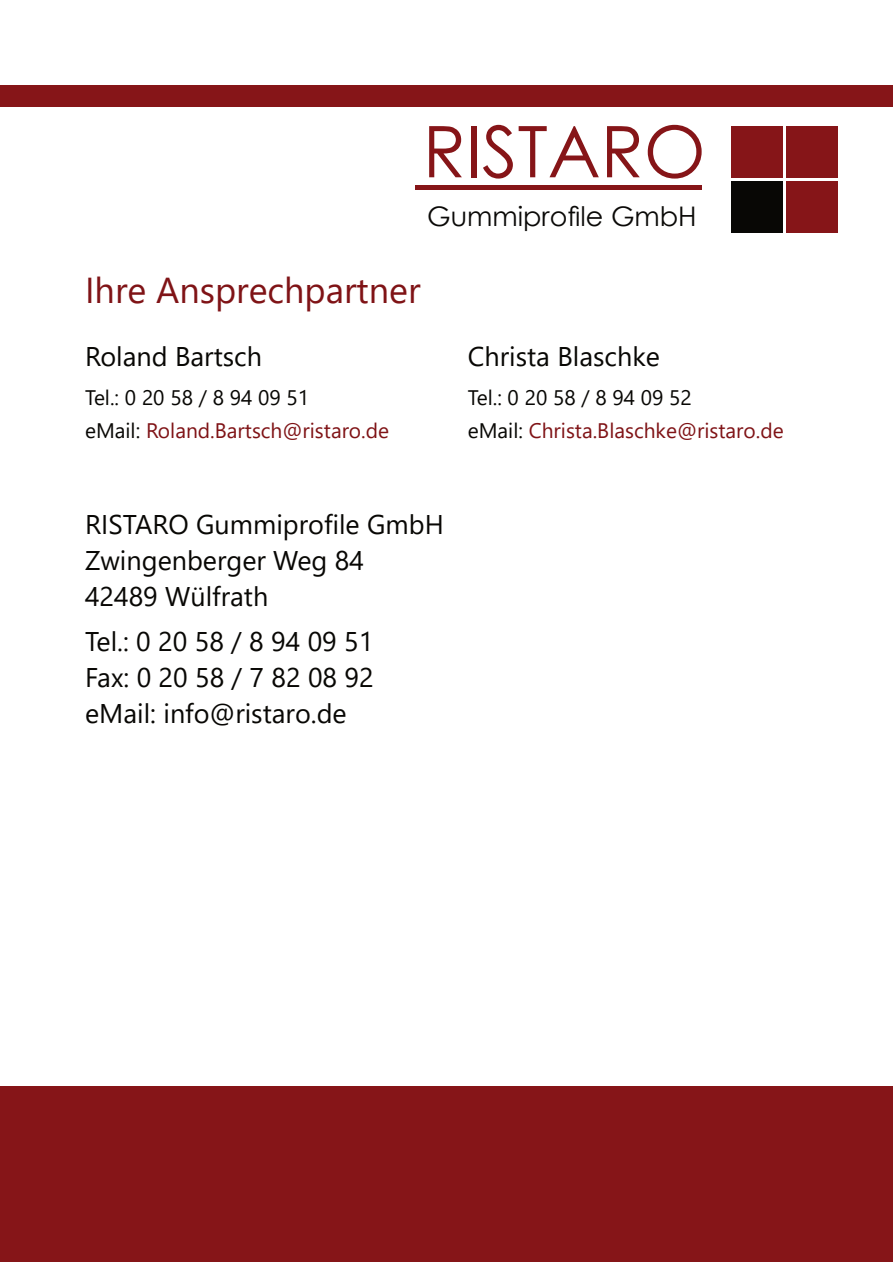
<style>
.page{position:relative;width:893px;height:1263px;background:#fff}
.page>*{position:absolute;margin:0;border:0;box-sizing:border-box;transform-origin:0 0}
.t1{font:71.25px "Century Gothic";color:#861518}
.t2{font:36px "Segoe UI";color:#7f1316}
.t3{font:27px/36px "Segoe UI";color:#080704}
.t4{font:27px "Century Gothic";color:#0a0907}
.t5{font:21px "Segoe UI";color:#7f1316}
.t6{font:21px "Segoe UI";color:#080704}
.s1{color:#080704}
</style>
<div class="page">
<div style="left:0;top:85px;width:893px;height:21px;background:#861518"></div>
<div style="left:787px;top:126px;width:51px;height:51px;background:#861518"></div>
<div style="left:731px;top:126px;width:51px;height:51px;background:#861518"></div>
<div style="left:787px;top:182px;width:51px;height:51px;background:#861518"></div>
<div style="left:731px;top:182px;width:51px;height:51px;background:#080705"></div>
<hr style="left:415px;top:186px;width:287px;height:4px;background:#861518">
<div style="left:0;top:1086px;width:893px;height:176px;background:#861518"></div>
<h1 class="t1" style="left:423px;top:124px;width:284px">RISTARO</h1>
<p class="t4" style="left:427px;top:206px;width:271px">Gummiprofile GmbH</p>
<h2 class="t2" style="left:85px;top:277px;width:337px">Ihre Ansprechpartner</h2>
<p class="t3" style="left:85px;top:341px;width:178px">Roland Bartsch</p>
<p class="t3" style="left:468px;top:341px;width:194px">Christa Blaschke</p>
<p class="t6" style="left:85px;top:390px;width:226px">Tel.: 0 20 58 / 8 94 09 51</p>
<p class="t6" style="left:468px;top:390px;width:226px">Tel.: 0 20 58 / 8 94 09 52</p>
<p class="t5" style="left:85px;top:423px;width:306px"><span class="s1">eMail:</span> Roland.Bartsch@ristaro.de</p>
<p class="t5" style="left:468px;top:423px;width:317px"><span class="s1">eMail:</span> Christa.Blaschke@ristaro.de</p>
<p class="t3" style="left:85px;top:509px;width:360px">RISTARO Gummiprofile GmbH<br>Zwingenberger Weg 84<br>42489 Wülfrath</p>
<p class="t3" style="left:85px;top:626px;width:290px;text-align:justify">Tel.: 0 20 58 / 8 94 09 51<br>Fax: 0 20 58 / 7 82 08 92 eMail: info@ristaro.de</p>
</div>
